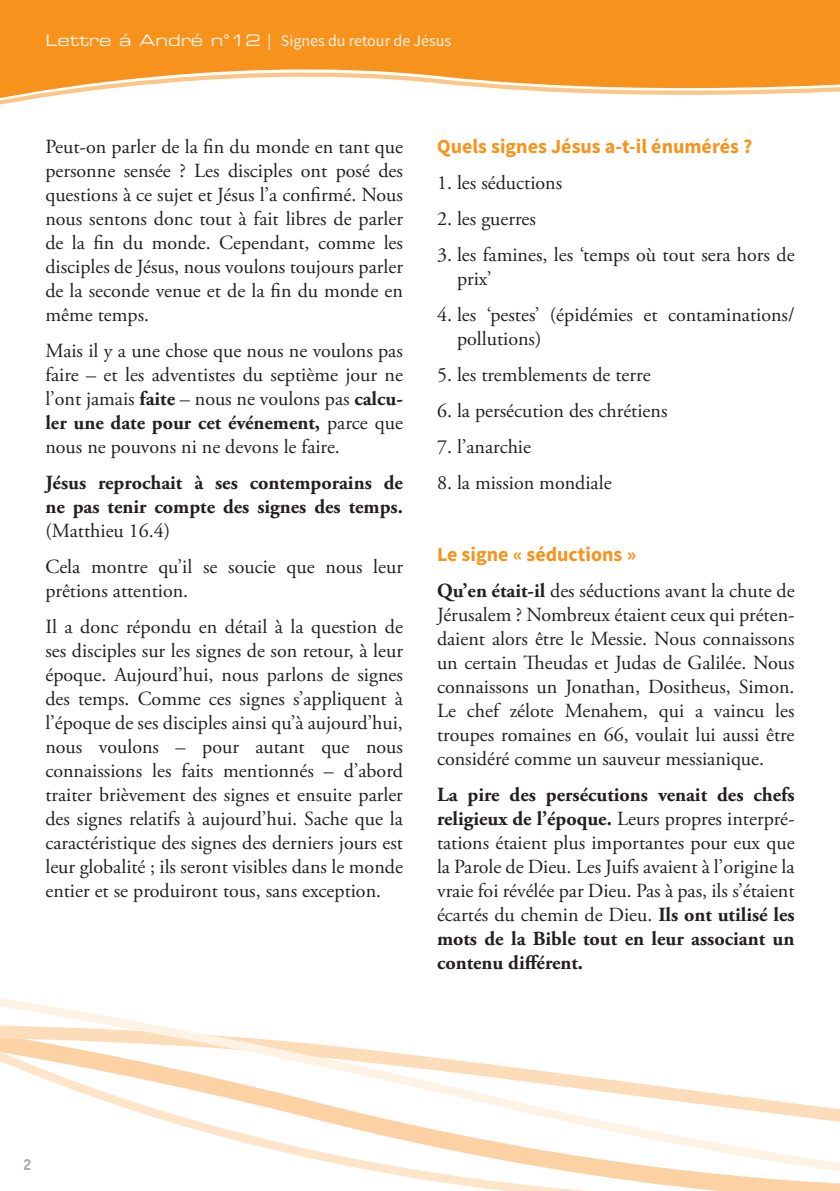
<style>
.page{position:relative;width:840px;height:1191px;background:#fff}
.page>*{position:absolute;margin:0;border:0;box-sizing:border-box;transform-origin:0 0}
.AB_02_Grundtext_-_fr{font:20px/24px "Adobe Garamond Pro";color:#231f20;text-align:justify}
.AB_02_Grundtext_-_fr-2{font:700 20px/24px "Adobe Garamond Pro";color:#231f20;text-align:justify}
.AB_03_Zwischenübersc{font:700 20px "Source Sans Pro";color:#f7931d}
.AB_-_Kopfzeile_-_Tit{font:16px "Source Sans Pro";color:#fef2e3}
.t1{font:700 16px "Officina Sans";color:#a8a9ad}
.s1{font-family:"Eurostile LT Std Ex 2"}
.s2{font-weight:700}
.s3{font-weight:400}
</style>
<div class="page">
<svg style="left:0;top:0;width:839px;height:101px;background:#f8a645"></svg>
<svg style="left:0;top:998px;width:839px;height:193px"></svg>
<p class="AB_-_Kopfzeile_-_Tit" style="left:45px;top:31px;width:407px"><span class="s1">Lettre á André n°12</span> | Signes du retour de Jésus</p>
<p class="AB_02_Grundtext_-_fr" style="left:45px;top:135px;width:359px">Peut-on parler de la fin du monde en tant que personne sensée ? Les disciples ont posé des questions à ce sujet et Jésus l’a confirmé. Nous nous sentons donc tout à fait libres de parler de la fin du monde. Cependant, comme les disciples de Jésus, nous voulons toujours parler de la seconde venue et de la fin du monde en même temps.</p>
<p class="AB_02_Grundtext_-_fr" style="left:45px;top:339px;width:359px">Mais il y a une chose que nous ne voulons pas faire – et les adventistes du septième jour ne l’ont jamais <span class="s2">faite</span> – nous ne voulons pas <span class="s2">calcu&shy;ler une date pour cet événement,</span> parce que nous ne pouvons ni ne devons le faire.</p>
<p class="AB_02_Grundtext_-_fr-2" style="left:45px;top:471px;width:359px">Jésus reprochait à ses contemporains de ne pas tenir compte des signes des temps. <span class="s3">(Matthieu 16.4)</span></p>
<p class="AB_02_Grundtext_-_fr" style="left:45px;top:555px;width:359px">Cela montre qu’il se soucie que nous leur prêtions attention.</p>
<p class="AB_02_Grundtext_-_fr" style="left:45px;top:615px;width:359px">Il a donc répondu en détail à la question de ses disciples sur les signes de son retour, à leur époque. Aujourd’hui, nous parlons de signes des temps. Comme ces signes s’appliquent à l’époque de ses disciples ainsi qu’à aujourd’hui, nous voulons – pour autant que nous connaissions les faits mentionnés – d’abord traiter brièvement des signes et ensuite parler des signes relatifs à aujourd’hui. Sache que la caractéristique des signes des derniers jours est leur globalité ; ils seront visibles dans le monde entier et se produiront tous, sans exception.</p>
<p class="AB_03_Zwischenübersc" style="left:437px;top:134px;width:317px">Quels signes Jésus a-t-il énumérés ?</p>
<p class="AB_02_Grundtext_-_fr" style="left:437px;top:171px;width:127px">1. les séductions</p>
<p class="AB_02_Grundtext_-_fr" style="left:437px;top:207px;width:100px">2. les guerres</p>
<p class="AB_02_Grundtext_-_fr" style="left:457px;top:243px;width:339px;text-indent:-20px">3. les famines, les ‘temps où tout sera hors de prix’</p>
<p class="AB_02_Grundtext_-_fr" style="left:457px;top:303px;width:339px;text-indent:-20px">4. les ‘pestes’ (épidémies et contaminations/ pollutions)</p>
<p class="AB_02_Grundtext_-_fr" style="left:437px;top:363px;width:215px">5. les tremblements de terre</p>
<p class="AB_02_Grundtext_-_fr" style="left:437px;top:399px;width:232px">6. la persécution des chrétiens</p>
<p class="AB_02_Grundtext_-_fr" style="left:437px;top:435px;width:95px">7. l’anarchie</p>
<p class="AB_02_Grundtext_-_fr" style="left:437px;top:471px;width:176px">8. la mission mondiale</p>
<p class="AB_03_Zwischenübersc" style="left:437px;top:542px;width:201px">Le signe « séductions »</p>
<p class="AB_02_Grundtext_-_fr" style="left:437px;top:579px;width:359px"><span class="s2">Qu’en était-il</span> des séductions avant la chute de Jérusalem ? Nombreux étaient ceux qui préten&shy;daient alors être le Messie. Nous connaissons un certain Theudas et Judas de Galilée. Nous connaissons un Jonathan, Dositheus, Simon.<br>Le chef zélote Menahem, qui a vaincu les troupes romaines en 66, voulait lui aussi être considéré comme un sauveur messianique.</p>
<p class="AB_02_Grundtext_-_fr" style="left:437px;top:783px;width:359px"><span class="s2">La pire des persécutions venait des chefs religieux de l’époque.</span> Leurs propres interpré&shy;tations étaient plus importantes pour eux que la Parole de Dieu. Les Juifs avaient à l’origine la vraie foi révélée par Dieu. Pas à pas, ils s’étaient écartés du chemin de Dieu. <span class="s2">Ils ont utilisé les mots de la Bible tout en leur associant un contenu différent.</span></p>
<p class="t1" style="left:23px;top:1154px;width:10px">2</p>
</div>
